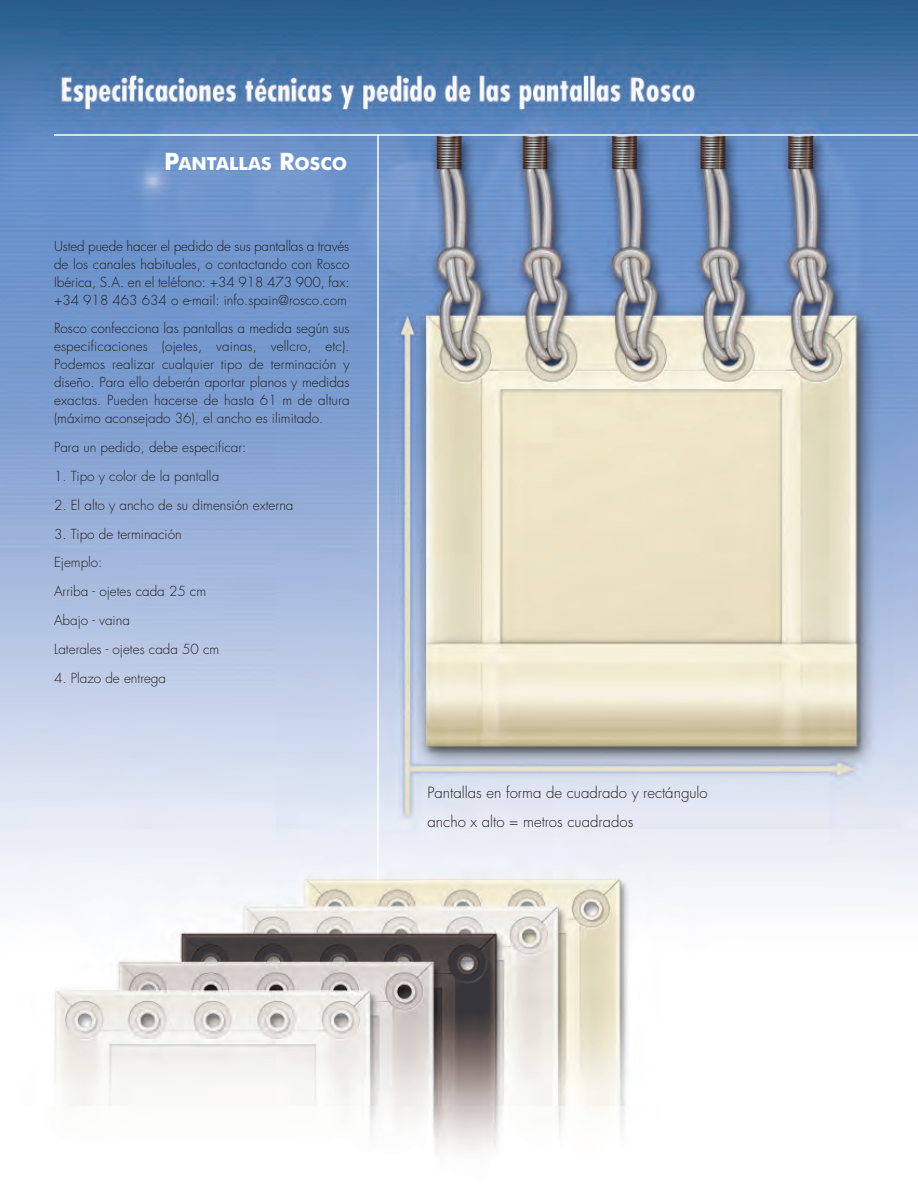
<style>
.page{position:relative;width:918px;height:1188px;background:#fff}
.page>*{position:absolute;margin:0;border:0;box-sizing:border-box;transform-origin:0 0}
.t1{font:700 18px "Futura BT";color:#fff}
.t2{font:300 15px/28.8px "Futura";color:#231f20}
.t3{font:300 13.5px/18px "Futura";color:#231f20;text-align:justify}
.s1{font-size:24px}
</style>
<div class="page">
<img style="left:0;top:0;width:918px;height:1153px">
<hr style="left:54px;top:134px;width:864px;height:2px;background:#fff">
<hr style="left:377px;top:135px;width:2px;height:745px;background:#fff">
<h1 class="t1" style="left:164px;top:156px;width:184px"><span class="s1">P</span>ANTALLAS <span class="s1">R</span>OSCO</h1>
<p class="t3" style="left:54px;top:238px;width:297px">Usted puede hacer el pedido de sus pantallas a través de los canales habituales, o contactando con Rosco Ibérica, S.A. en el teléfono: +34 918 473 900, fax: +34 918 463 634 o e-mail: info.spain@rosco.com</p>
<p class="t3" style="left:54px;top:321px;width:297px">Rosco confecciona las pantallas a medida según sus especificaciones (ojetes, vainas, vellcro, etc).<br>Podemos realizar cualquier tipo de terminación y diseño. Para ello deberán aportar planos y medidas exactas. Pueden hacerse de hasta 61 m de altura (máximo aconsejado 36), el ancho es ilimitado.</p>
<p class="t3" style="left:54px;top:439px;width:194px">Para un pedido, debe especificar:</p>
<p class="t3" style="left:54px;top:468px;width:167px">1. Tipo y color de la pantalla</p>
<p class="t3" style="left:54px;top:497px;width:241px">2. El alto y ancho de su dimensión externa</p>
<p class="t3" style="left:54px;top:520px;width:167px;line-height:28.8px;text-align:left">3. Tipo de terminación<br>Ejemplo:<br>Arriba - ojetes cada 25 cm<br>Abajo - vaina<br>Laterales - ojetes cada 50 cm</p>
<p class="t3" style="left:54px;top:670px;width:114px">4. Plazo de entrega</p>
<p class="t2" style="left:427px;top:780px;width:282px">Pantallas en forma de cuadrado y rectángulo ancho x alto = metros cuadrados</p>
</div>
